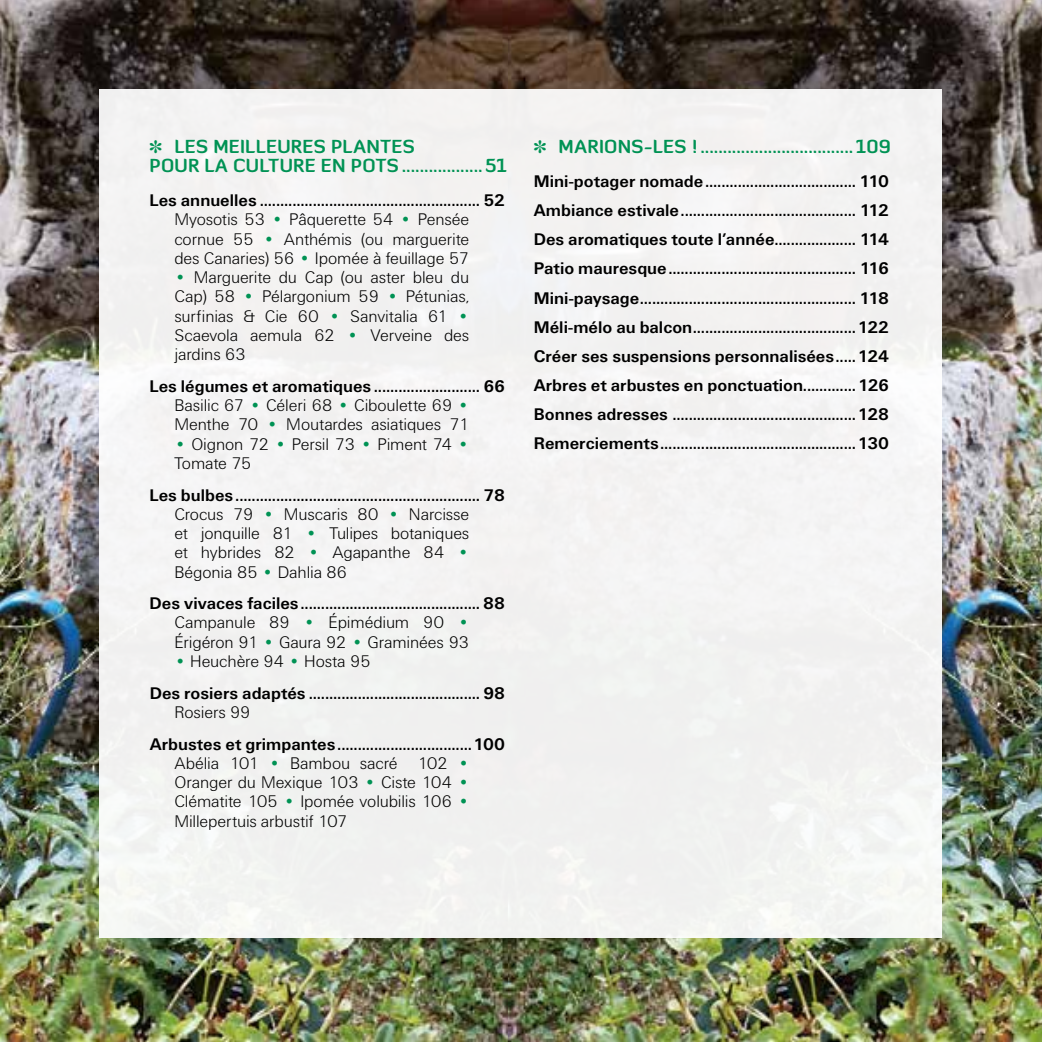
<style>
.page{position:relative;width:1042px;height:1042px;background:#fff}
.page>*{position:absolute;margin:0;border:0;box-sizing:border-box;transform-origin:0 0}
.t1{font:700 18.38px/19.2px "Diavlo";letter-spacing:.02em;color:#009254}
.t2{font:700 17.5px/29.2px "Unitus";color:#000;text-align:justify}
.t3{font:300 17.5px/19.2px "Unitus LH";letter-spacing:-.01em;color:#000;text-align:justify}
.s1{color:#009254}
</style>
<div class="page">
<img style="left:0;top:0;width:508px;height:1042px">
<img style="left:508px;top:0;width:534px;height:1042px">
<div style="left:99px;top:89px;width:843px;height:849px;background:#f3f2f1"></div>
<p class="t1" style="left:150px;top:136px;width:359px">✽ LES MEILLEURES PLANTES<br>POUR LA CULTURE EN POTS ..................51</p>
<p class="t2" style="left:150px;top:186px;width:357px">Les annuelles ...................................................... 52</p>
<p class="t3" style="left:174px;top:210px;width:296px">Myosotis 53 <span class="s1">•</span> Pâquerette 54 <span class="s1">•</span> Pensée cornue 55 <span class="s1">•</span> Anthémis (ou marguerite des Canaries) 56 <span class="s1">•</span> Ipomée à feuillage 57</p>
<p class="t3" style="left:174px;top:268px;width:296px"><span class="s1">•</span> Marguerite du Cap (ou aster bleu du Cap) 58 <span class="s1">•</span> Pélargonium 59 <span class="s1">•</span> Pétunias, surfinias &amp; Cie 60 <span class="s1">•</span> Sanvitalia 61 <span class="s1">• </span>Scaevola aemula 62 <span class="s1">•</span> Verveine des jardins 63</p>
<p class="t2" style="left:150px;top:371px;width:357px">Les légumes et aromatiques .......................... 66</p>
<p class="t3" style="left:174px;top:396px;width:296px">Basilic 67 <span class="s1">•</span> Céleri 68 <span class="s1">•</span> Ciboulette 69 <span class="s1">•<br></span>Menthe 70 <span class="s1">•</span> Moutardes asiatiques 71</p>
<p class="t3" style="left:174px;top:434px;width:296px"><span class="s1">•</span> Oignon 72 <span class="s1">•</span> Persil 73 <span class="s1">•</span> Piment 74 <span class="s1">•<br></span>Tomate 75</p>
<p class="t2" style="left:150px;top:480px;width:357px">Les bulbes............................................................ 78</p>
<p class="t3" style="left:174px;top:504px;width:296px">Crocus 79 <span class="s1">•</span> Muscaris 80 <span class="s1">•</span> Narcisse et jonquille 81 <span class="s1">•</span> Tulipes botaniques et hybrides 82 <span class="s1">•</span> Agapanthe 84 <span class="s1">• </span>Bégonia 85 <span class="s1">•</span> Dahlia 86</p>
<p class="t2" style="left:150px;top:589px;width:357px">Des vivaces faciles............................................ 88</p>
<p class="t3" style="left:174px;top:613px;width:296px">Campanule 89 <span class="s1">•</span> Épimédium 90 <span class="s1">•<br></span>Érigéron 91 <span class="s1">•</span> Gaura 92 <span class="s1">•</span> Graminées 93</p>
<p class="t3" style="left:174px;top:652px;width:198px"><span class="s1">•</span> Heuchère 94 <span class="s1">•</span> Hosta 95</p>
<p class="t2" style="left:150px;top:678px;width:357px">Des rosiers adaptés .......................................... 98</p>
<p class="t3" style="left:174px;top:702px;width:78px">Rosiers 99</p>
<p class="t2" style="left:150px;top:729px;width:357px">Arbustes et grimpantes.................................100</p>
<p class="t3" style="left:174px;top:753px;width:296px">Abélia 101 <span class="s1">•</span> Bambou sacré 102 <span class="s1">• </span>Oranger du Mexique 103 <span class="s1">•</span> Ciste 104 <span class="s1">• </span>Clématite 105 <span class="s1">•</span> Ipomée volubilis 106 <span class="s1">• </span>Millepertuis arbustif 107</p>
<p class="t1" style="left:534px;top:136px;width:359px">✽ MARIONS-LES ! ..................................109</p>
<p class="t2" style="left:534px;top:167px;width:357px">Mini-potager nomade..................................... 110<br>Ambiance estivale........................................... 112<br>Des aromatiques toute l’année.................... 114<br>Patio mauresque.............................................. 116<br>Mini-paysage..................................................... 118<br>Méli-mélo au balcon........................................122<br>Créer ses suspensions personnalisées.....124<br>Arbres et arbustes en ponctuation.............126<br>Bonnes adresses .............................................128<br>Remerciements................................................130</p>
</div>
